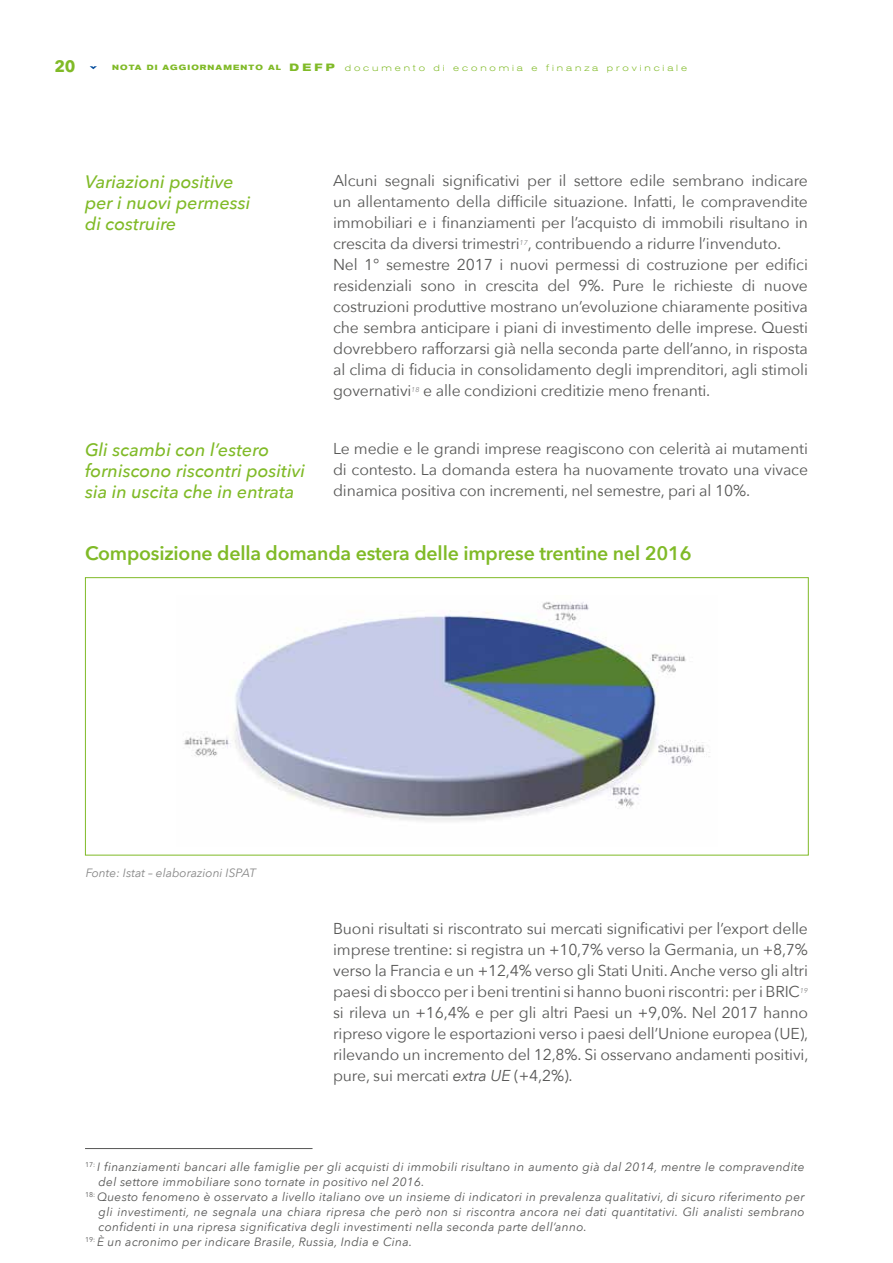
<style>
.page{position:relative;width:893px;height:1263px;background:#fff}
.page>*{position:absolute;margin:0;border:0;box-sizing:border-box;transform-origin:0 0}
.t1{font:600 19.5px "Avenir Next";letter-spacing:-.01em;color:#80ba27}
.t2{font:italic 500 18px/21px "Avenir Next";color:#80ba27}
.t3{font:700 16.5px "Avenir Next LT Pro";color:#80ba27}
.t4{font:15.75px/21px "Avenir Next";letter-spacing:-.01em;color:#575756;text-align:justify}
.t5{font:italic 12px "Avenir Next";letter-spacing:.025em;color:#575756}
.t6{font:italic 12px "Avenir Next";color:#878787}
.t7{font:300 expanded 9px "Akzidenz Grotesk BQ";letter-spacing:.32em;color:#80ba27}
.t8{font:italic 7.05px "Avenir Next";color:#878787}
.s1{font-weight:700;font-size:10.5px}
.s2{font-style:italic}
</style>
<div class="page">
<svg style="left:90px;top:66px;width:7px;height:3px"></svg>
<hr style="left:85px;top:1148px;width:228px;height:1px;background:#575756">
<img style="left:183px;top:601px;width:527px;height:221px">
<p class="t3" style="left:55px;top:56px;width:22px">20</p>
<p class="t7" style="left:112px;top:63px;width:576px"><sup>NOTA</sup> <sup>DI</sup> <sup>AGGIORNAMENTO</sup> <sup>AL</sup> <span class="s1">DEFP</span> documento di economia e finanza provinciale</p>
<p class="t2" style="left:85px;top:171px;width:167px">Variazioni positive per i nuovi permessi di costruire</p>
<p class="t2" style="left:85px;top:439px;width:222px">Gli scambi con l’estero forniscono riscontri positivi sia in uscita che in entrata</p>
<p class="t4" style="left:333px;top:170px;width:476px">Alcuni segnali significativi per il settore edile sembrano indicare un allentamento della difficile situazione. Infatti, le compravendite immobiliari e i finanziamenti per l’acquisto di immobili risultano in crescita da diversi trimestri</p>
<p class="t4" style="left:333px;top:233px;width:476px;text-align:left;text-indent:195px">, contribuendo a ridurre l’invenduto.<br>Nel 1° semestre 2017 i nuovi permessi di costruzione per edifici residenziali sono in crescita del 9%. Pure le richieste di nuove costruzioni produttive mostrano un’evoluzione chiaramente positiva che sembra anticipare i piani di investimento delle imprese. Questi dovrebbero rafforzarsi già nella seconda parte dell’anno, in risposta al clima di fiducia in consolidamento degli imprenditori, agli stimoli governativi</p>
<p class="t8" style="left:520px;top:238px;width:10px">17</p>
<p class="t8" style="left:411px;top:385px;width:10px">18</p>
<p class="t4" style="left:423px;top:380px;width:289px">e alle condizioni creditizie meno frenanti.</p>
<p class="t4" style="left:333px;top:438px;width:476px">Le medie e le grandi imprese reagiscono con celerità ai mutamenti di contesto. La domanda estera ha nuovamente trovato una vivace dinamica positiva con incrementi, nel semestre, pari al 10%.</p>
<p class="t1" style="left:85px;top:541px;width:608px">Composizione della domanda estera delle imprese trentine nel 2016</p>
<p class="t6" style="left:86px;top:866px;width:172px">Fonte: Istat – elaborazioni ISPAT</p>
<p class="t4" style="left:333px;top:918px;width:476px">Buoni risultati si riscontrato sui mercati significativi per l’export delle imprese trentine: si registra un +10,7% verso la Germania, un +8,7% verso la Francia e un +12,4% verso gli Stati Uniti. Anche verso gli altri paesi di sbocco per i beni trentini si hanno buoni riscontri: per i BRIC</p>
<p class="t8" style="left:800px;top:987px;width:10px">19</p>
<p class="t4" style="left:333px;top:1002px;width:477px">si rileva un +16,4% e per gli altri Paesi un +9,0%. Nel 2017 hanno ripreso vigore le esportazioni verso i paesi dell’Unione europea (UE), rilevando un incremento del 12,8%. Si osservano andamenti positivi, pure, sui mercati <span class="s2">extra UE</span> (+4,2%).</p>
<p class="t5" style="left:85px;top:1160px;width:721px"><sup>17:</sup> I finanziamenti bancari alle famiglie per gli acquisti di immobili risultano in aumento già dal 2014, mentre le compravendite</p>
<p class="t5" style="left:99px;top:1175px;width:328px">del settore immobiliare sono tornate in positivo nel 2016.</p>
<p class="t5" style="left:85px;top:1190px;width:721px"><sup>18:</sup> Questo fenomeno è osservato a livello italiano ove un insieme di indicatori in prevalenza qualitativi, di sicuro riferimento per</p>
<p class="t5" style="left:99px;top:1205px;width:708px">gli investimenti, ne segnala una chiara ripresa che però non si riscontra ancora nei dati quantitativi. Gli analisti sembrano</p>
<p class="t5" style="left:99px;top:1220px;width:490px">confidenti in una ripresa significativa degli investimenti nella seconda parte dell’anno.</p>
<p class="t5" style="left:85px;top:1235px;width:329px"><sup>19:</sup> È un acronimo per indicare Brasile, Russia, India e Cina.</p>
</div>
